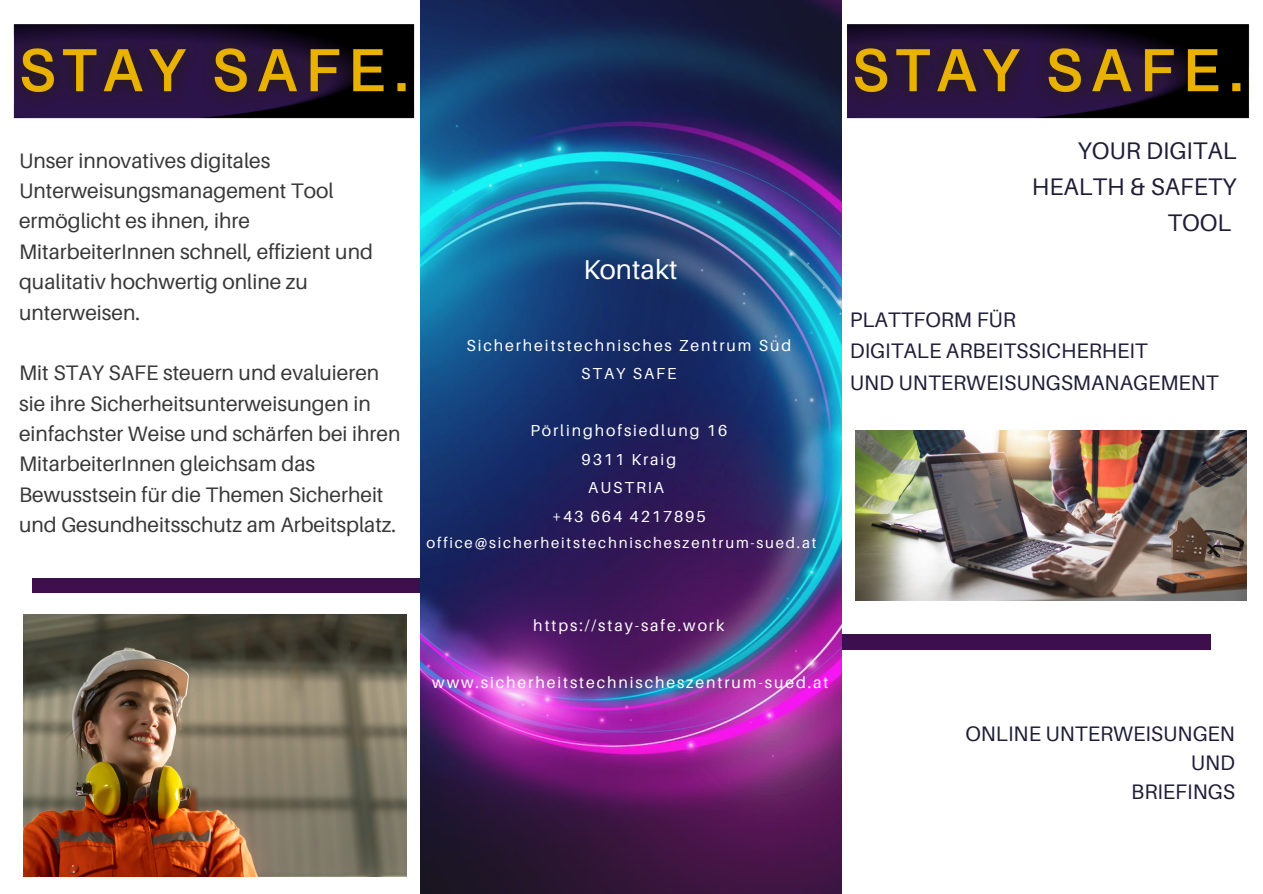
<style>
.page{position:relative;width:1263px;height:894px;background:#fff}
.page>*{position:absolute;margin:0;border:0;box-sizing:border-box;transform-origin:0 0}
.t1{font:27.3px "Aileron";color:#fff}
.t2{font:24px/36px "Aileron";color:#1f1d37;text-align:right}
.t3{font:21px/30.3px "Aileron";color:#383838}
.t4{font:21px/31.5px "Aileron";color:#1f1d37}
.t5{font:15.9px/28.5px "Aileron";letter-spacing:.12em;color:#fff;text-align:center}
.t6{font:15px "Aileron";letter-spacing:.12em;color:#fff}
</style>
<div class="page">
<div style="left:823px;top:634px;width:388px;height:14px;background:#3d104d"></div>
<div style="left:33px;top:578px;width:388px;height:14px;background:#3d104d"></div>
<img style="left:13px;top:18px;width:408px;height:142px">
<img style="left:841px;top:19px;width:409px;height:100px">
<img style="left:856px;top:430px;width:391px;height:170px">
<img style="left:421px;top:0;width:420px;height:893px">
<img style="left:23px;top:614px;width:384px;height:262px">
<p class="t3" style="left:19px;top:145px;width:355px">Unser innovatives digitales<br>Unterweisungsmanagement Tool ermöglicht es ihnen, ihre<br>MitarbeiterInnen schnell, effizient und qualitativ hochwertig online zu unterweisen.</p>
<p class="t3" style="left:19px;top:357px;width:383px">Mit STAY SAFE steuern und evaluieren sie ihre Sicherheitsunterweisungen in einfachster Weise und schärfen bei ihren MitarbeiterInnen gleichsam das Bewusstsein für die Themen Sicherheit und Gesundheitsschutz am Arbeitsplatz.</p>
<h1 class="t1" style="left:583px;top:252px;width:96px">Kontakt</h1>
<p class="t5" style="left:466px;top:330px;width:326px">Sicherheitstechnisches Zentrum Süd<br>STAY SAFE</p>
<p class="t5" style="left:530px;top:416px;width:198px">Pörlinghofsiedlung 16<br>9311 Kraig<br>AUSTRIA<br>+43 664 4217895</p>
<p class="t6" style="left:427px;top:533px;width:391px">office@sicherheitstechnischeszentrum-sued.at</p>
<p class="t2" style="left:1032px;top:132px;width:206px">YOUR DIGITAL<br>HEALTH &amp; SAFETY<br>TOOL</p>
<p class="t4" style="left:850px;top:303px;width:370px">PLATTFORM FÜR<br>DIGITALE ARBEITSSICHERHEIT<br>UND UNTERWEISUNGSMANAGEMENT</p>
<p class="t5" style="left:533px;top:610px;width:193px">https://stay-safe.work</p>
<p class="t5" style="left:432px;top:667px;width:398px">www.sicherheitstechnischeszentrum-sued.at</p>
<p class="t4" style="left:965px;top:718px;width:271px;line-height:29.2px;text-align:right">ONLINE UNTERWEISUNGEN<br>UND<br>BRIEFINGS</p>
</div>
